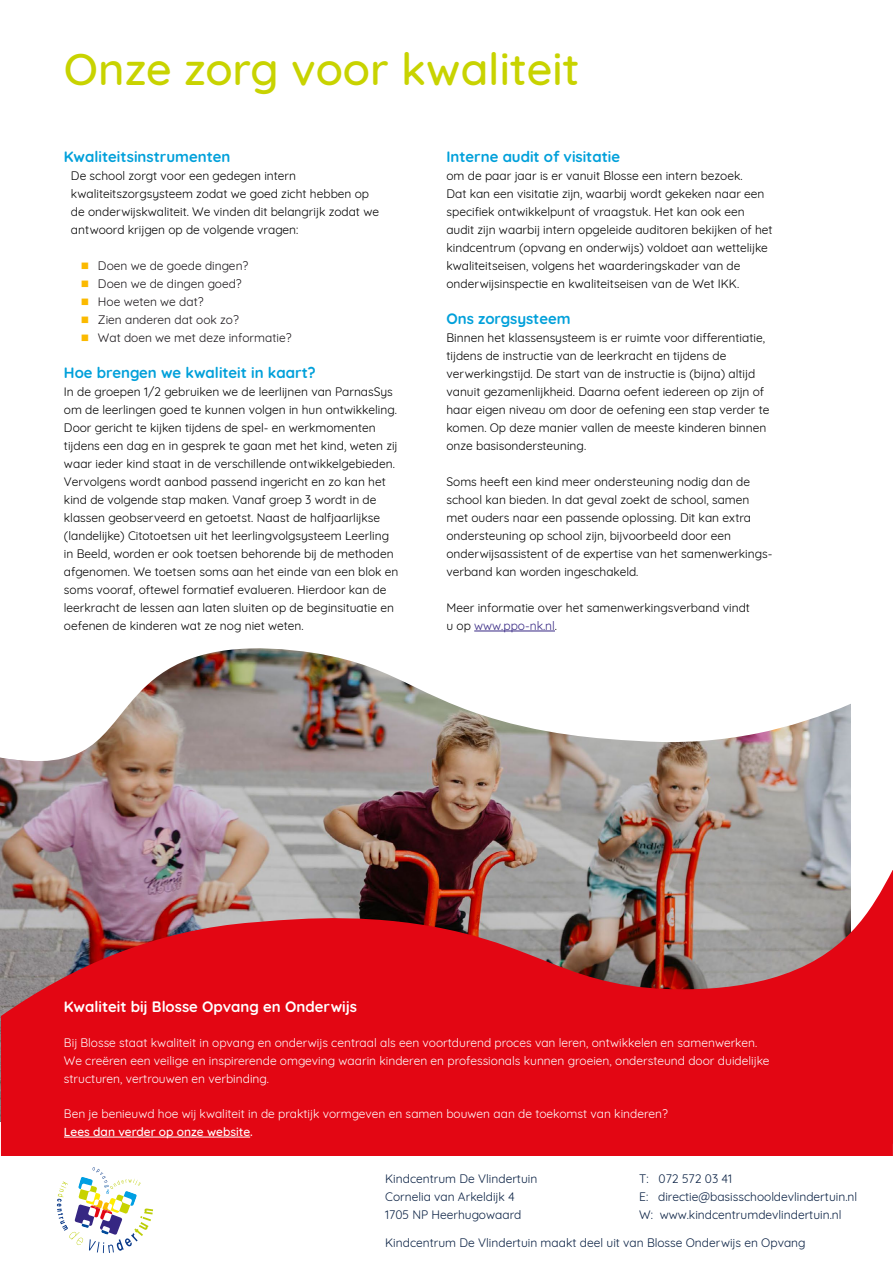
<style>
.page{position:relative;width:893px;height:1263px;background:#fff}
.page>*{position:absolute;margin:0;border:0;box-sizing:border-box;transform-origin:0 0}
.Kop_medium_30pt{font:500 45px "Quicksand";color:#c8d300}
.Subsubkop_blauw_10pt{font:700 15px "Quicksand";color:#00a0da}
.t1{font:700 15px "Quicksand";color:#fff}
.Opsomming_vlinder_rode_pijl{font:12px/18px "Quicksand";color:#000}
.t2{font:12px/18px "Quicksand";color:#fff}
.t3{font:12px/18px "Quicksand";color:#092043}
.t4{font:12px "Quicksand";color:#1a161a}
.s1{font-family:"Sofia Pro";font-weight:700;color:#fbba00}
.s2{color:#362783}
.s3{font-weight:500}
</style>
<div class="page">
<img style="left:0;top:648px;width:851px;height:216px">
<svg style="left:1px;top:870px;width:892px;height:286px;background:#cc2831"></svg>
<hr style="left:64px;top:1137px;width:186px;height:1px;background:#fff">
<svg style="left:57px;top:1167px;width:96px;height:86px"></svg>
<hr style="left:474px;top:631px;width:81px;height:1px;background:#362783">
<p class="Kop_medium_30pt" style="left:64px;top:33px;width:517px">Onze zorg voor kwaliteit</p>
<p class="Subsubkop_blauw_10pt" style="left:64px;top:144px;width:168px">Kwaliteitsinstrumenten</p>
<p class="Opsomming_vlinder_rode_pijl" style="left:71px;top:165px;width:310px">De school zorgt voor een gedegen intern kwaliteitszorgsysteem zodat we goed zicht hebben op de onderwijskwaliteit. We vinden dit belangrijk zodat we antwoord krijgen op de volgende vragen:</p>
<p class="t4" style="left:81px;top:256px;width:169px"><span class="s1">■</span> Doen we de goede dingen?</p>
<p class="t4" style="left:81px;top:274px;width:162px"><span class="s1">■</span> Doen we de dingen goed?</p>
<p class="t4" style="left:81px;top:292px;width:124px"><span class="s1">■</span> Hoe weten we dat?</p>
<p class="t4" style="left:81px;top:310px;width:159px"><span class="s1">■</span> Zien anderen dat ook zo?</p>
<p class="t4" style="left:81px;top:328px;width:212px"><span class="s1">■</span> Wat doen we met deze informatie?</p>
<p class="Subsubkop_blauw_10pt" style="left:64px;top:360px;width:253px">Hoe brengen we kwaliteit in kaart?</p>
<p class="Opsomming_vlinder_rode_pijl" style="left:64px;top:381px;width:336px">In de groepen 1/2 gebruiken we de leerlijnen van ParnasSys om de leerlingen goed te kunnen volgen in hun ontwikkeling.<br>Door gericht te kijken tijdens de spel- en werkmomenten tijdens een dag en in gesprek te gaan met het kind, weten zij waar ieder kind staat in de verschillende ontwikkelgebieden.<br>Vervolgens wordt aanbod passend ingericht en zo kan het kind de volgende stap maken. Vanaf groep 3 wordt in de klassen geobserveerd en getoetst. Naast de halfjaarlijkse (landelijke) Citotoetsen uit het leerlingvolgsysteem Leerling in Beeld, worden er ook toetsen behorende bij de methoden afgenomen. We toetsen soms aan het einde van een blok en soms vooraf, oftewel formatief evalueren. Hierdoor kan de leerkracht de lessen aan laten sluiten op de beginsituatie en oefenen de kinderen wat ze nog niet weten.</p>
<p class="Subsubkop_blauw_10pt" style="left:446px;top:144px;width:175px">Interne audit of visitatie</p>
<p class="Opsomming_vlinder_rode_pijl" style="left:446px;top:165px;width:328px">om de paar jaar is er vanuit Blosse een intern bezoek.<br>Dat kan een visitatie zijn, waarbij wordt gekeken naar een specifiek ontwikkelpunt of vraagstuk. Het kan ook een audit zijn waarbij intern opgeleide auditoren bekijken of het kindcentrum (opvang en onderwijs) voldoet aan wettelijke kwaliteitseisen, volgens het waarderingskader van de onderwijsinspectie en kwaliteitseisen van de Wet IKK.</p>
<p class="Subsubkop_blauw_10pt" style="left:446px;top:306px;width:126px">Ons zorgsysteem</p>
<p class="Opsomming_vlinder_rode_pijl" style="left:446px;top:327px;width:324px">Binnen het klassensysteem is er ruimte voor differentiatie, tijdens de instructie van de leerkracht en tijdens de verwerkingstijd. De start van de instructie is (bijna) altijd vanuit gezamenlijkheid. Daarna oefent iedereen op zijn of haar eigen niveau om door de oefening een stap verder te komen. Op deze manier vallen de meeste kinderen binnen onze basisondersteuning.</p>
<p class="Opsomming_vlinder_rode_pijl" style="left:446px;top:471px;width:327px">Soms heeft een kind meer ondersteuning nodig dan de school kan bieden. In dat geval zoekt de school, samen met ouders naar een passende oplossing. Dit kan extra ondersteuning op school zijn, bijvoorbeeld door een onderwijsassistent of de expertise van het samenwerkings&shy;verband kan worden ingeschakeld.</p>
<p class="Opsomming_vlinder_rode_pijl" style="left:446px;top:597px;width:305px">Meer informatie over het samenwerkingsverband vindt u op <span class="s2">www.ppo-nk.nl</span>.</p>
<p class="t1" style="left:64px;top:994px;width:295px">Kwaliteit bij Blosse Opvang en Onderwijs</p>
<p class="t2" style="left:64px;top:1033px;width:707px">Bij Blosse staat kwaliteit in opvang en onderwijs centraal als een voortdurend proces van leren, ontwikkelen en samenwerken.<br>We creëren een veilige en inspirerende omgeving waarin kinderen en professionals kunnen groeien, ondersteund door duidelijke structuren, vertrouwen en verbinding.</p>
<p class="t2" style="left:64px;top:1104px;width:605px">Ben je benieuwd hoe wij kwaliteit in de praktijk vormgeven en samen bouwen aan de toekomst van kinderen?<br><span class="s3">Lees dan verder op onze website.</span></p>
<p class="t3" style="left:385px;top:1168px;width:154px">Kindcentrum De Vlindertuin<br>Cornelia van Arkeldijk 4<br>1705 NP Heerhugowaard</p>
<p class="t3" style="left:639px;top:1168px;width:219px">T: 072 572 03 41<br>E: directie@basisschooldevlindertuin.nl<br>W: www.kindcentrumdevlindertuin.nl</p>
<p class="t3" style="left:385px;top:1232px;width:422px">Kindcentrum De Vlindertuin maakt deel uit van Blosse Onderwijs en Opvang</p>
</div>
